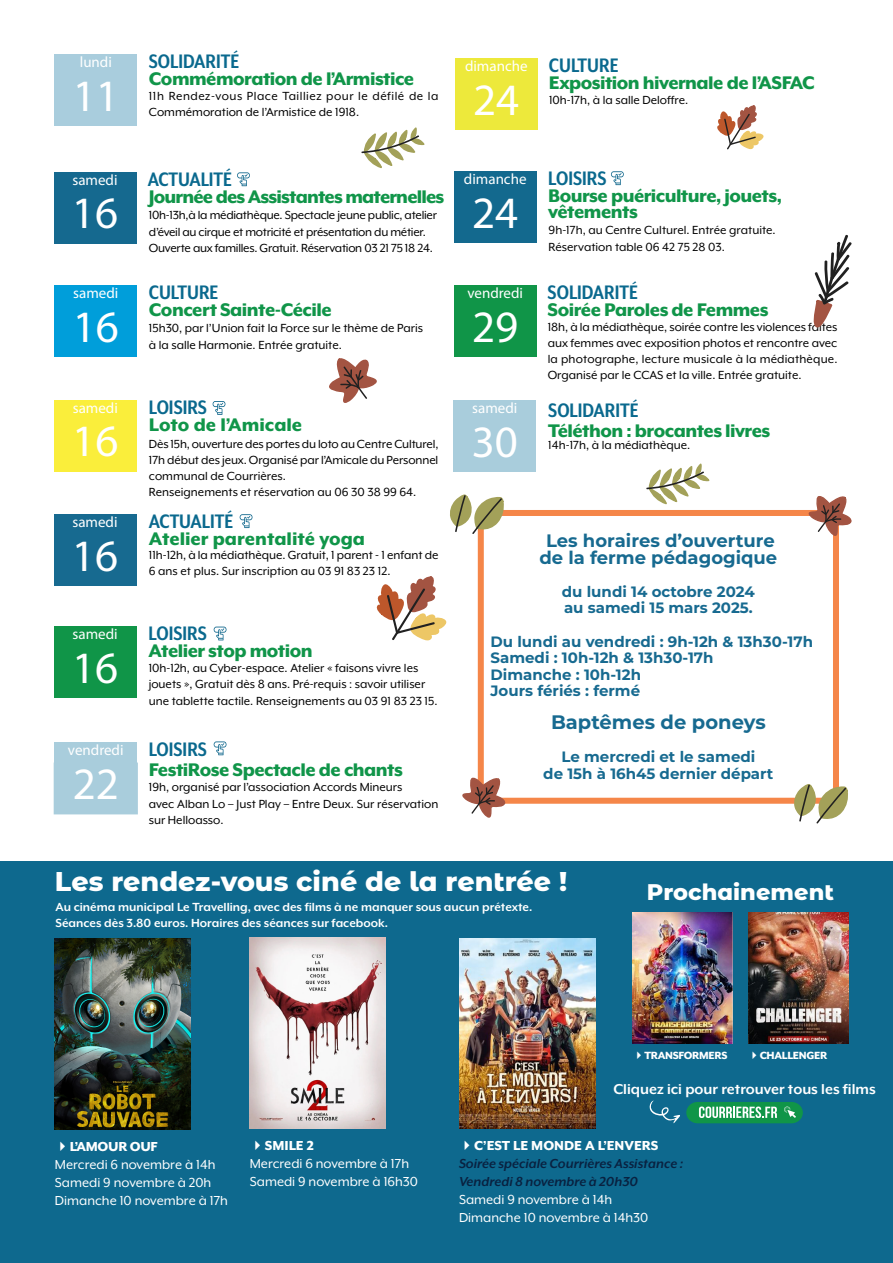
<style>
.page{position:relative;width:893px;height:1263px;background:#fff}
.page>*{position:absolute;margin:0;border:0;box-sizing:border-box;transform-origin:0 0}
.t1{font:45px "Myriad Pro";color:#fff}
.t2{font:800 27px "Montserrat Alternates";color:#fff}
.t3{font:700 22.5px "Mr Eaves XL Mod Nar OT";color:#0a698e}
.t4{font:800 22.5px "Montserrat Alternates";color:#fff}
.t5{font:800 21px/16.5px "Mr Eaves XL Mod OT";letter-spacing:-.025em;color:#109549}
.t6{font:800 21px "Mr Eaves XL Mod OT";color:#109549}
.t7{font:700 19.5px "Montserrat";color:#176a90}
.t8{font:700 18px/16.5px "Montserrat";color:#176a90;text-align:center}
.t9{font:700 16.5px "Mr Eaves XL Mod OT";color:#fff}
.t10{font:700 15px/16.5px "Montserrat";color:#176a90}
.t11{font:15px/18px "Mr Eaves XL Mod OT";color:#fff}
.t12{font:italic 700 15px/18px "Mr Eaves XL Mod OT";color:#092241}
.t13{font:15px "Myriad Pro";color:#fff}
.t14{font:800 15px "Mr Eaves XL Mod OT";color:#fff}
.t15{font:13.5px/16.2px "Mr Eaves XL Mod OT";color:#000}
.t16{font:13.5px/16.2px "Mr Eaves XL Mod OT";letter-spacing:-.02em;color:#000}
.t17{font:700 13.5px/16.2px "Mr Eaves XL Mod OT";color:#fff}
.t18{font:13.5px/16.2px "Mr Eaves XL Mod OT";letter-spacing:.04em;color:#000}
.t19{font:800 12px "Mr Eaves XL Mod OT";letter-spacing:-.025em;color:#fff}
.s1{font-family:"Myriad Pro";font-weight:400;font-size:45px;color:#fff}
.s2{font-family:"Arial";font-weight:900}
.s3{font-weight:800}
.s4{color:#fff}
.s5{font-weight:800;font-style:normal;color:#fff}
</style>
<div class="page">
<div style="left:0;top:861px;width:893px;height:402px;background:#0e698e"></div>
<div style="left:455px;top:58px;width:83px;height:72px;background:#ede93b"></div>
<div style="left:454px;top:171px;width:83px;height:72px;background:#13698e"></div>
<div style="left:454px;top:285px;width:83px;height:72px;background:#109548"></div>
<div style="left:54px;top:626px;width:83px;height:72px;background:#109548"></div>
<img style="left:633px;top:912px;width:100px;height:131px">
<img style="left:748px;top:912px;width:100px;height:131px">
<div style="left:453px;top:400px;width:83px;height:72px;background:#a9cddc"></div>
<div style="left:54px;top:742px;width:83px;height:71px;background:#a9cddc"></div>
<div style="left:54px;top:762px;width:84px;height:52px;border:2px solid #a9cddc"></div>
<div style="left:54px;top:172px;width:82px;height:72px;background:#15698f"></div>
<div style="left:54px;top:400px;width:83px;height:71px;background:#faee3b"></div>
<div style="left:55px;top:285px;width:82px;height:72px;background:#009eda"></div>
<div style="left:54px;top:514px;width:82px;height:72px;background:#176a90"></div>
<div style="left:55px;top:54px;width:82px;height:72px;background:#a9cddd"></div>
<svg style="left:329px;top:358px;width:48px;height:45px"></svg>
<svg style="left:361px;top:127px;width:64px;height:41px"></svg>
<svg style="left:646px;top:463px;width:64px;height:41px"></svg>
<svg style="left:376px;top:576px;width:71px;height:65px"></svg>
<svg style="left:717px;top:105px;width:47px;height:45px"></svg>
<svg style="left:813px;top:234px;width:39px;height:94px"></svg>
<img style="left:55px;top:938px;width:135px;height:191px">
<img style="left:250px;top:938px;width:135px;height:190px">
<img style="left:459px;top:938px;width:136px;height:190px">
<div style="left:478px;top:510px;width:361px;height:294px;border:6px solid #f58649"></div>
<svg style="left:686px;top:1102px;width:117px;height:21px;background:#42a971"></svg>
<svg style="left:649px;top:1100px;width:31px;height:23px"></svg>
<svg style="left:462px;top:777px;width:44px;height:41px"></svg>
<svg style="left:807px;top:496px;width:45px;height:41px"></svg>
<svg style="left:214px;top:741px;width:13px;height:14px"></svg>
<svg style="left:214px;top:627px;width:13px;height:13px"></svg>
<svg style="left:240px;top:514px;width:13px;height:14px"></svg>
<svg style="left:213px;top:401px;width:13px;height:14px"></svg>
<svg style="left:237px;top:172px;width:13px;height:14px"></svg>
<svg style="left:611px;top:171px;width:13px;height:14px"></svg>
<svg style="left:793px;top:783px;width:55px;height:41px"></svg>
<svg style="left:450px;top:494px;width:55px;height:40px"></svg>
<p class="t13" style="left:80px;top:53px;width:34px">lundi</p>
<h1 class="t1" style="left:73px;top:68px;width:48px">11</h1>
<h3 class="t3" style="left:149px;top:50px;width:92px">SOLIDARITÉ</h3>
<h3 class="t5" style="left:149px;top:70px;width:267px">Commémoration de l’Armistice</h3>
<p class="t18" style="left:149px;top:88px;width:291px">11h Rendez-vous Place Tailliez pour le défilé de la<br>Commémoration de l’Armistice de 1918.</p>
<p class="t13" style="left:465px;top:57px;width:64px">dimanche</p>
<h1 class="t1" style="left:473px;top:72px;width:48px">24</h1>
<h3 class="t3" style="left:549px;top:54px;width:71px">CULTURE</h3>
<h3 class="t5" style="left:549px;top:74px;width:267px">Exposition hivernale de l’ASFAC</h3>
<p class="t15" style="left:549px;top:92px;width:141px">10h-17h, à la salle Deloffre.</p>
<p class="t13" style="left:72px;top:171px;width:47px">samedi</p>
<h1 class="t1" style="left:72px;top:186px;width:48px">16</h1>
<p class="t13" style="left:73px;top:284px;width:47px">samedi</p>
<h1 class="t1" style="left:73px;top:299px;width:48px">16</h1>
<p class="t14" style="left:59px;top:313px;width:32px">Mais</p>
<p class="t13" style="left:73px;top:398px;width:47px">samedi</p>
<h1 class="t1" style="left:72px;top:414px;width:48px">16</h1>
<p class="t13" style="left:72px;top:513px;width:47px">samedi</p>
<h1 class="t1" style="left:72px;top:528px;width:48px">16</h1>
<p class="t13" style="left:73px;top:624px;width:47px">samedi</p>
<h1 class="t1" style="left:72px;top:640px;width:48px">16</h1>
<h3 class="t3" style="left:148px;top:168px;width:86px">ACTUALITÉ</h3>
<h3 class="t5" style="left:149px;top:188px;width:297px">Journée des Assistantes maternelles</h3>
<p class="t16" style="left:149px;top:207px;width:289px">10h-13h,à la médiathèque. Spectacle jeune public, atelier d’éveil au cirque et motricité et présentation du métier.<br>Ouverte aux familles. Gratuit. Réservation 03 21 75 18 24.</p>
<h3 class="t3" style="left:149px;top:281px;width:71px">CULTURE</h3>
<h3 class="t5" style="left:149px;top:301px;width:184px">Concert Sainte-Cécile</h3>
<p class="t15" style="left:149px;top:320px;width:276px">15h30, par l’Union fait la Force sur le thème de Paris à la salle Harmonie. Entrée gratuite.</p>
<h3 class="t3" style="left:149px;top:396px;width:60px">LOISIRS</h3>
<h3 class="t6" style="left:149px;top:413px;width:155px">Loto de l’Amicale</h3>
<p class="t15" style="left:149px;top:436px;width:291px">Dès 15h, ouverture des portes du loto au Centre Culturel, 17h début des jeux. Organisé par l’Amicale du Personnel communal de Courrières.<br>Renseignements et réservation au 06 30 38 99 64.</p>
<h3 class="t3" style="left:149px;top:510px;width:86px">ACTUALITÉ</h3>
<h3 class="t6" style="left:149px;top:527px;width:218px">Atelier parentalité yoga</h3>
<p class="t15" style="left:149px;top:547px;width:291px">11h-12h, à la médiathèque. Gratuit, 1 parent - 1 enfant de<br>6 ans et plus. Sur inscription au 03 91 83 23 12.</p>
<h3 class="t3" style="left:149px;top:622px;width:60px">LOISIRS</h3>
<h3 class="t5" style="left:149px;top:642px;width:165px">Atelier stop motion</h3>
<p class="t15" style="left:149px;top:660px;width:290px">10h-12h, au Cyber-espace. Atelier « faisons vivre les jouets », Gratuit dès 8 ans. Pré-requis : savoir utiliser une tablette tactile. Renseignements au 03 91 83 23 15.</p>
<h3 class="t3" style="left:149px;top:738px;width:60px">LOISIRS</h3>
<p class="t13" style="left:68px;top:740px;width:57px">vendredi</p>
<h1 class="t1" style="left:73px;top:756px;width:48px">22</h1>
<h3 class="t5" style="left:149px;top:761px;width:256px">FestiRose Spectacle de chants</h3>
<p class="t15" style="left:149px;top:779px;width:291px">19h, organisé par l’association Accords Mineurs<br>avec Alban Lo – Just Play – Entre Deux. Sur réservation sur Helloasso.</p>
<h3 class="t3" style="left:548px;top:167px;width:60px">LOISIRS</h3>
<p class="t13" style="left:464px;top:170px;width:64px">dimanche</p>
<h1 class="t1" style="left:472px;top:185px;width:48px">24</h1>
<h3 class="t5" style="left:548px;top:187px;width:235px">Bourse puériculture, jouets, vêtements</h3>
<p class="t15" style="left:549px;top:222px;width:229px">9h-17h, au Centre Culturel. Entrée gratuite.<br>Réservation table 06 42 75 28 03.</p>
<p class="t13" style="left:467px;top:284px;width:57px">vendredi</p>
<h1 class="t1" style="left:472px;top:299px;width:48px">29</h1>
<h3 class="t3" style="left:548px;top:281px;width:92px">SOLIDARITÉ</h3>
<h3 class="t5" style="left:548px;top:301px;width:222px">Soirée Paroles de Femmes</h3>
<p class="t15" style="left:548px;top:319px;width:291px;text-align:justify">18h, à la médiathèque, soirée contre les violences faites aux femmes avec exposition photos et rencontre avec la photographe, lecture musicale à la médiathèque.<br>Organisé par le CCAS et la ville. Entrée gratuite.</p>
<h3 class="t3" style="left:548px;top:399px;width:92px">SOLIDARITÉ</h3>
<p class="t13" style="left:472px;top:399px;width:47px">samedi</p>
<h3 class="t5" style="left:472px;top:422px;width:300px"><span class="s1">30</span> Téléthon : brocantes livres</h3>
<p class="t15" style="left:548px;top:437px;width:144px">14h-17h, à la médiathèque.</p>
<h3 class="t8" style="left:539px;top:532px;width:239px">Les horaires d’ouverture de la ferme pédagogique</h3>
<p class="t10" style="left:562px;top:583px;width:195px">du lundi 14 octobre 2024 au samedi 15 mars 2025.</p>
<p class="t10" style="left:490px;top:632px;width:324px">Du lundi au vendredi : 9h-12h &amp; 13h30-17h<br>Samedi : 10h-12h &amp; 13h30-17h<br>Dimanche : 10h-12h<br>Jours fériés : fermé</p>
<h3 class="t7" style="left:551px;top:708px;width:216px">Baptêmes de poneys</h3>
<p class="t10" style="left:543px;top:748px;width:232px;text-align:center">Le mercredi et le samedi<br>de 15h à 16h45 dernier départ</p>
<h2 class="t2" style="left:55px;top:862px;width:514px">Les rende<span class="s2">z</span>-vous ciné de la rentrée !</h2>
<h3 class="t4" style="left:647px;top:875px;width:188px">Prochainement</h3>
<p class="t17" style="left:56px;top:899px;width:478px">Au cinéma municipal Le Travelling, avec des films à ne manquer sous aucun prétexte.<br>Séances dès 3.80 euros. Horaires des séances sur facebook.</p>
<p class="t19" style="left:633px;top:1048px;width:96px">✔TRANSFORMERS</p>
<p class="t19" style="left:748px;top:1048px;width:81px">✔CHALLENGER</p>
<p class="t9" style="left:613px;top:1080px;width:264px">Cliquez ici pour retrouver tous les films</p>
<p class="t11" style="left:55px;top:1137px;width:174px">✔<span class="s3">L’AMOUR OUF<br></span>Mercredi 6 novembre à 14h<br>Samedi 9 novembre à 20h<br>Dimanche 10 novembre à 17h</p>
<p class="t11" style="left:250px;top:1136px;width:170px">✔<span class="s3">SMILE 2<br></span>Mercredi 6 novembre à 17h<br>Samedi 9 novembre à 16h30</p>
<p class="t12" style="left:459px;top:1137px;width:226px"><span class="s4">✔</span><span class="s5">C’EST LE MONDE A L’ENVERS<br></span>Soirée spéciale Courrières Assistance :<br>Vendredi 8 novembre à 20h30</p>
<p class="t11" style="left:459px;top:1191px;width:191px">Samedi 9 novembre à 14h<br>Dimanche 10 novembre à 14h30</p>
</div>
